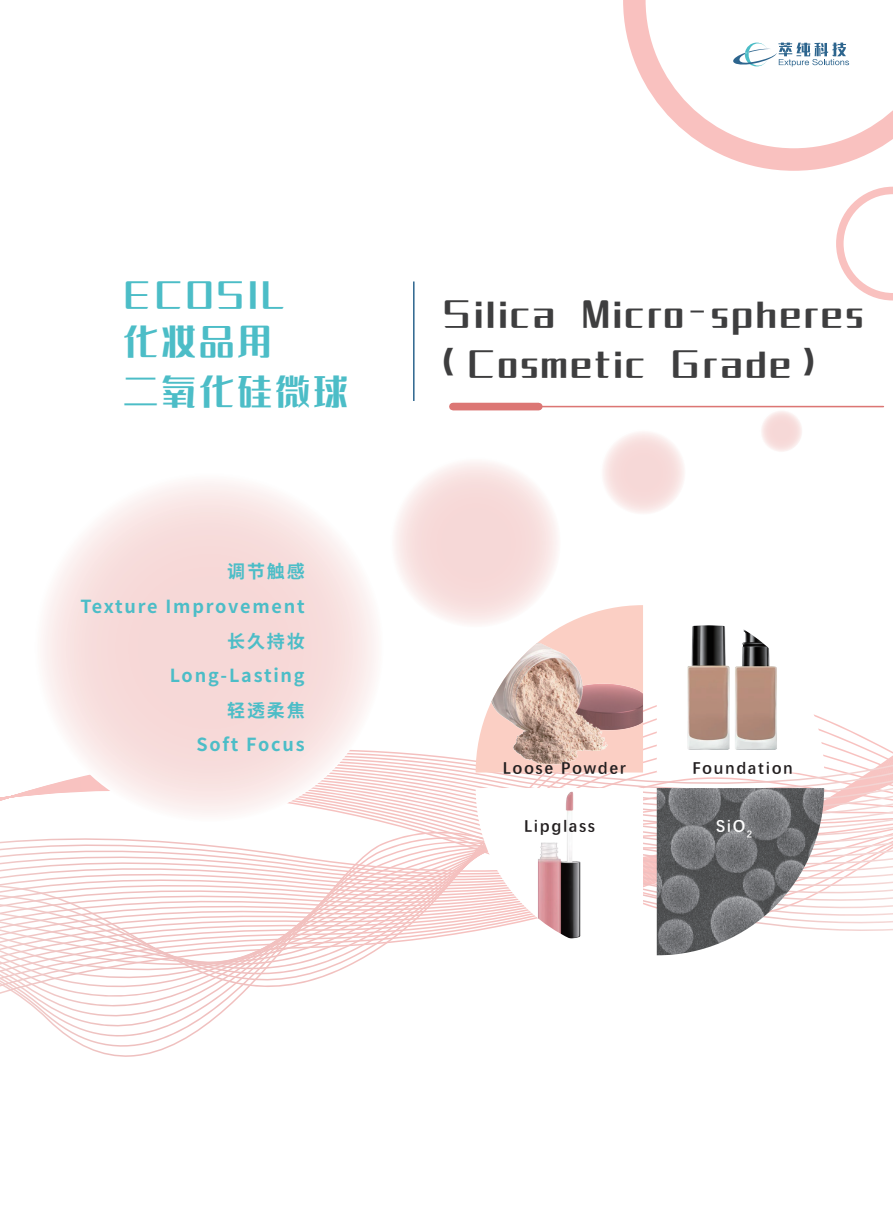
<style>
.page{position:relative;width:893px;height:1212px;background:#fff}
.page>*{position:absolute;margin:0;border:0;box-sizing:border-box;transform-origin:0 0}
.t1{font:34.5px/49.5px "Hu Xiao Bo Nan Shen Ti 2.0";letter-spacing:.1em;color:#3e3e3f}
.t2{font:34.5px/49.5px "Hu Xiao Bo Nan Shen Ti 2.0";letter-spacing:.1em;color:#4cbdc7}
.t3{font:700 18px/34.5px "Source Han Sans SC";letter-spacing:.1em;color:#4cbdc7;text-align:right}
.t4{font:700 16.5px "Deng Xian";letter-spacing:.1em;color:#231f20}
.t5{font:700 16.5px "Deng Xian";color:#fff}
</style>
<div class="page">
<svg style="left:16px;top:994px;width:226px;height:63px"></svg>
<svg style="left:1px;top:931px;width:665px;height:63px"></svg>
<svg style="left:1px;top:924px;width:892px;height:7px"></svg>
<svg style="left:1px;top:916px;width:892px;height:8px"></svg>
<svg style="left:1px;top:909px;width:892px;height:7px"></svg>
<svg style="left:1px;top:901px;width:892px;height:8px"></svg>
<svg style="left:1px;top:894px;width:892px;height:7px"></svg>
<svg style="left:1px;top:886px;width:892px;height:8px"></svg>
<svg style="left:1px;top:879px;width:892px;height:7px"></svg>
<svg style="left:1px;top:872px;width:892px;height:7px"></svg>
<svg style="left:1px;top:864px;width:892px;height:8px"></svg>
<svg style="left:1px;top:858px;width:892px;height:6px"></svg>
<svg style="left:1px;top:852px;width:888px;height:6px"></svg>
<svg style="left:1px;top:846px;width:892px;height:6px"></svg>
<svg style="left:1px;top:839px;width:892px;height:7px"></svg>
<svg style="left:50px;top:833px;width:843px;height:6px"></svg>
<svg style="left:401px;top:827px;width:492px;height:6px"></svg>
<svg style="left:373px;top:820px;width:520px;height:7px"></svg>
<svg style="left:347px;top:814px;width:546px;height:6px"></svg>
<svg style="left:317px;top:808px;width:576px;height:6px"></svg>
<svg style="left:287px;top:801px;width:606px;height:7px"></svg>
<svg style="left:1px;top:746px;width:892px;height:55px"></svg>
<hr style="left:413px;top:281px;width:2px;height:120px;background:#2d658e">
<hr style="left:453px;top:406px;width:430px;height:1px;background:#dc7674">
<div style="left:453px;top:403px;width:86px;height:7px;background:#dc7674"></div>
<svg style="left:35px;top:473px;width:348px;height:349px"></svg>
<svg style="left:836px;top:187px;width:57px;height:113px"></svg>
<svg style="left:623px;top:0;width:270px;height:171px"></svg>
<svg style="left:476px;top:605px;width:167px;height:167px"></svg>
<img style="left:485px;top:640px;width:158px;height:126px">
<svg style="left:476px;top:788px;width:167px;height:167px"></svg>
<img style="left:477px;top:788px;width:161px;height:160px">
<img style="left:657px;top:788px;width:167px;height:167px">
<svg style="left:657px;top:714px;width:167px;height:58px"></svg>
<img style="left:657px;top:625px;width:157px;height:139px">
<svg style="left:391px;top:457px;width:170px;height:170px"></svg>
<svg style="left:600px;top:430px;width:85px;height:85px"></svg>
<svg style="left:760px;top:409px;width:42px;height:43px"></svg>
<svg style="left:0;top:0;width:1px;height:1212px"></svg>
<h1 class="t2" style="left:124px;top:270px;width:226px">ECOSIL<br>化妆品用<br>二氧化硅微球</h1>
<p class="t3" style="left:80px;top:555px;width:226px">调节触感<br>Texture Improvement长久持妆<br>Long-Lasting<br>轻透柔焦<br>Soft Focus</p>
<h1 class="t1" style="left:443px;top:290px;width:421px">Silica Micro-spheres（Cosmetic Grade）</h1>
<p class="t4" style="left:503px;top:756px;width:125px">Loose Powder</p>
<p class="t4" style="left:692px;top:756px;width:102px">Foundation</p>
<p class="t4" style="left:524px;top:815px;width:72px">Lipglass</p>
<p class="t5" style="left:716px;top:815px;width:38px">SiO<sub>2</sub></p>
</div>
